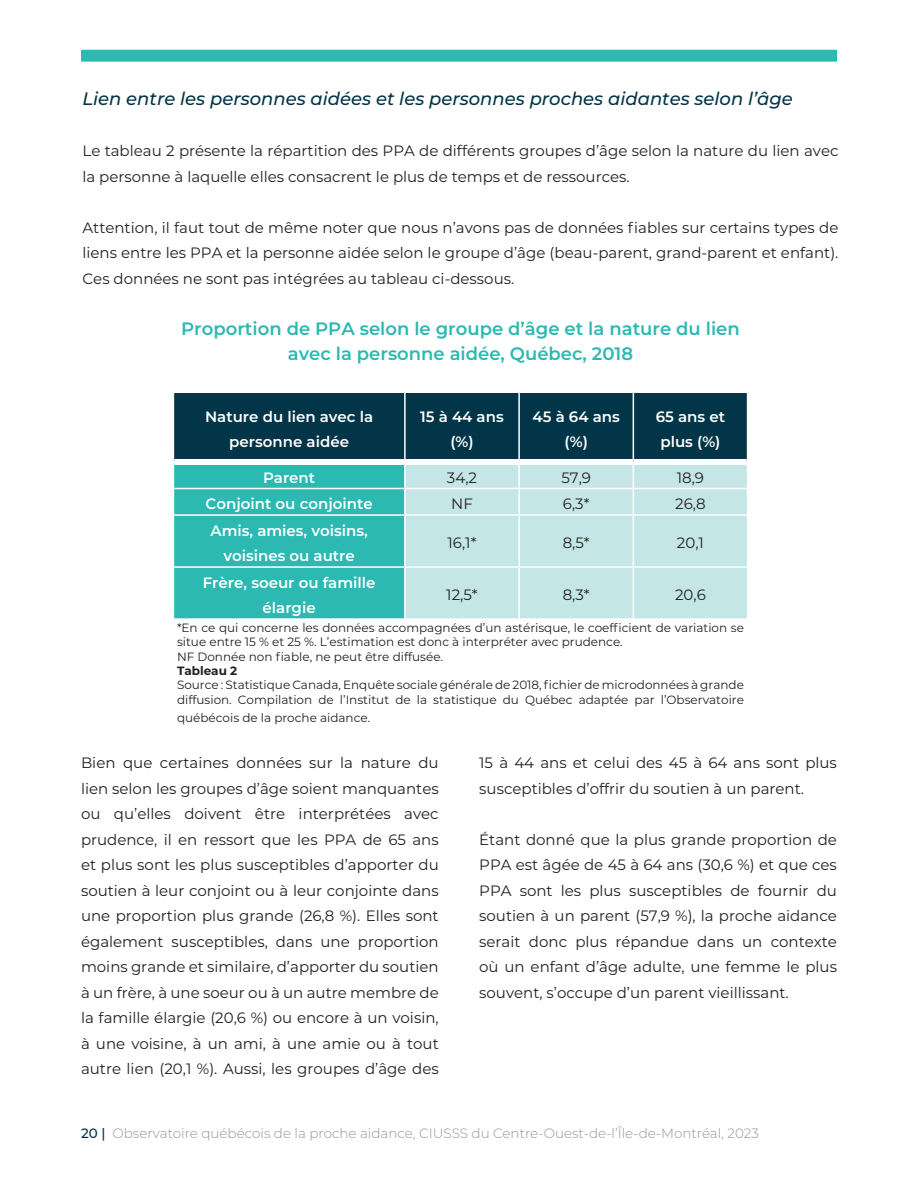
<style>
.page{position:relative;width:918px;height:1188px;background:#fff}
.page>*{position:absolute;margin:0;border:0;box-sizing:border-box;transform-origin:0 0}
.t1{font:600 18px/25.5px "Montserrat";color:#2bb9b1;text-align:center}
.t2{font:italic 500 18px "Montserrat";color:#023547}
.t3{font:15px/25.5px "Montserrat";color:#231f20;text-align:justify}
.t4{font:600 15px/25.5px "Montserrat";color:#fff;text-align:center}
.t5{font:300 13.5px "Montserrat";color:#939598}
.t6{font:12px/14.4px "Montserrat";color:#231f20}
.t7{font:700 12px "Montserrat";color:#231f20}
.s1{font-weight:500;color:#023547}
</style>
<div class="page">
<div style="left:81px;top:50px;width:756px;height:12px;background:#2bb9b1;border:2px solid #2bb9b1"></div>
<svg style="left:173px;top:392px;width:574px;height:226px;background:#60a4a7"></svg>
<hr style="left:173px;top:514px;width:232px;height:2px;background:#fff">
<hr style="left:173px;top:516px;width:1px;height:50px;background:#fff">
<hr style="left:405px;top:514px;width:114px;height:2px;background:#fff">
<hr style="left:404px;top:516px;width:2px;height:50px;background:#fff">
<hr style="left:519px;top:514px;width:114px;height:2px;background:#fff">
<hr style="left:518px;top:516px;width:2px;height:50px;background:#fff">
<hr style="left:633px;top:514px;width:115px;height:2px;background:#fff">
<hr style="left:633px;top:516px;width:1px;height:50px;background:#fff">
<hr style="left:173px;top:566px;width:232px;height:2px;background:#fff">
<hr style="left:173px;top:568px;width:1px;height:50px;background:#fff">
<hr style="left:405px;top:566px;width:114px;height:2px;background:#fff">
<hr style="left:404px;top:568px;width:2px;height:50px;background:#fff">
<hr style="left:519px;top:566px;width:114px;height:2px;background:#fff">
<hr style="left:518px;top:568px;width:2px;height:50px;background:#fff">
<hr style="left:633px;top:566px;width:115px;height:2px;background:#fff">
<hr style="left:633px;top:568px;width:1px;height:50px;background:#fff">
<div style="left:174px;top:459px;width:231px;height:6px;background:#fff"></div>
<div style="left:405px;top:459px;width:114px;height:6px;background:#fff"></div>
<div style="left:519px;top:459px;width:114px;height:6px;background:#fff"></div>
<div style="left:633px;top:459px;width:114px;height:6px;background:#fff"></div>
<p class="t2" style="left:82px;top:87px;width:712px">Lien entre les personnes aidées et les personnes proches aidantes selon l’âge</p>
<p class="t3" style="left:82px;top:138px;width:758px">Le tableau 2 présente la répartition des PPA de différents groupes d’âge selon la nature du lien avec la personne à laquelle elles consacrent le plus de temps et de ressources.</p>
<p class="t3" style="left:82px;top:215px;width:758px">Attention, il faut tout de même noter que nous n’avons pas de données fiables sur certains types de liens entre les PPA et la personne aidée selon le groupe d’âge (beau-parent, grand-parent et enfant).<br>Ces données ne sont pas intégrées au tableau ci-dessous.</p>
<p class="t1" style="left:181px;top:317px;width:560px">Proportion de PPA selon le groupe d’âge et la nature du lien avec la personne aidée, Québec, 2018</p>
<p class="t4" style="left:205px;top:405px;width:170px">Nature du lien avec la personne aidée</p>
<p class="t4" style="left:420px;top:405px;width:85px">15 à 44 ans (%)</p>
<p class="t4" style="left:533px;top:405px;width:89px">45 à 64 ans (%)</p>
<p class="t4" style="left:656px;top:405px;width:71px">65 ans et plus (%)</p>
<p class="t4" style="left:263px;top:465px;width:54px">Parent</p>
<p class="t3" style="left:447px;top:465px;width:32px">34,2</p>
<p class="t3" style="left:561px;top:465px;width:31px">57,9</p>
<p class="t3" style="left:677px;top:465px;width:29px">18,9</p>
<p class="t4" style="left:206px;top:492px;width:169px">Conjoint ou conjointe</p>
<p class="t3" style="left:451px;top:491px;width:23px">NF</p>
<p class="t3" style="left:563px;top:491px;width:28px">6,3*</p>
<p class="t3" style="left:675px;top:491px;width:32px">26,8</p>
<p class="t4" style="left:210px;top:519px;width:159px">Amis, amies, voisins, voisines ou autre</p>
<p class="t3" style="left:448px;top:531px;width:30px">16,1*</p>
<p class="t3" style="left:563px;top:531px;width:29px">8,5*</p>
<p class="t3" style="left:677px;top:531px;width:29px">20,1</p>
<p class="t4" style="left:203px;top:571px;width:174px">Frère, soeur ou famille élargie</p>
<p class="t3" style="left:446px;top:583px;width:33px">12,5*</p>
<p class="t3" style="left:563px;top:583px;width:28px">8,3*</p>
<p class="t3" style="left:675px;top:583px;width:32px">20,6</p>
<p class="t6" style="left:177px;top:621px;width:569px">*En ce qui concerne les données accompagnées d’un astérisque, le coefficient de variation se situe entre 15 % et 25 %. L’estimation est donc à interpréter avec prudence.<br>NF Donnée non fiable, ne peut être diffusée.</p>
<p class="t7" style="left:177px;top:666px;width:62px">Tableau 2</p>
<p class="t6" style="left:177px;top:678px;width:568px">Source : Statistique Canada, Enquête sociale générale de 2018, fichier de microdonnées à grande diffusion. Compilation de l’Institut de la statistique du Québec adaptée par l’Observatoire</p>
<p class="t6" style="left:177px;top:711px;width:195px">québécois de la proche aidance.</p>
<p class="t3" style="left:81px;top:750px;width:359px">Bien que certaines données sur la nature du lien selon les groupes d’âge soient manquantes ou qu’elles doivent être interprétées avec prudence, il en ressort que les PPA de 65 ans et plus sont les plus susceptibles d’apporter du soutien à leur conjoint ou à leur conjointe dans une proportion plus grande (26,8 %). Elles sont également susceptibles, dans une proportion moins grande et similaire, d’apporter du soutien à un frère, à une soeur ou à un autre membre de la famille élargie (20,6 %) ou encore à un voisin, à une voisine, à un ami, à une amie ou à tout autre lien (20,1 %). Aussi, les groupes d’âge des</p>
<p class="t3" style="left:479px;top:750px;width:359px">15 à 44 ans et celui des 45 à 64 ans sont plus susceptibles d’offrir du soutien à un parent.</p>
<p class="t3" style="left:479px;top:827px;width:359px">Étant donné que la plus grande proportion de PPA est âgée de 45 à 64 ans (30,6 %) et que ces PPA sont les plus susceptibles de fournir du soutien à un parent (57,9 %), la proche aidance serait donc plus répandue dans un contexte où un enfant d’âge adulte, une femme le plus souvent, s’occupe d’un parent vieillissant.</p>
<p class="t5" style="left:81px;top:1128px;width:680px"><span class="s1">20 |</span> Observatoire québécois de la proche aidance, CIUSSS du Centre-Ouest-de-l’Île-de-Montréal, 2023</p>
</div>
